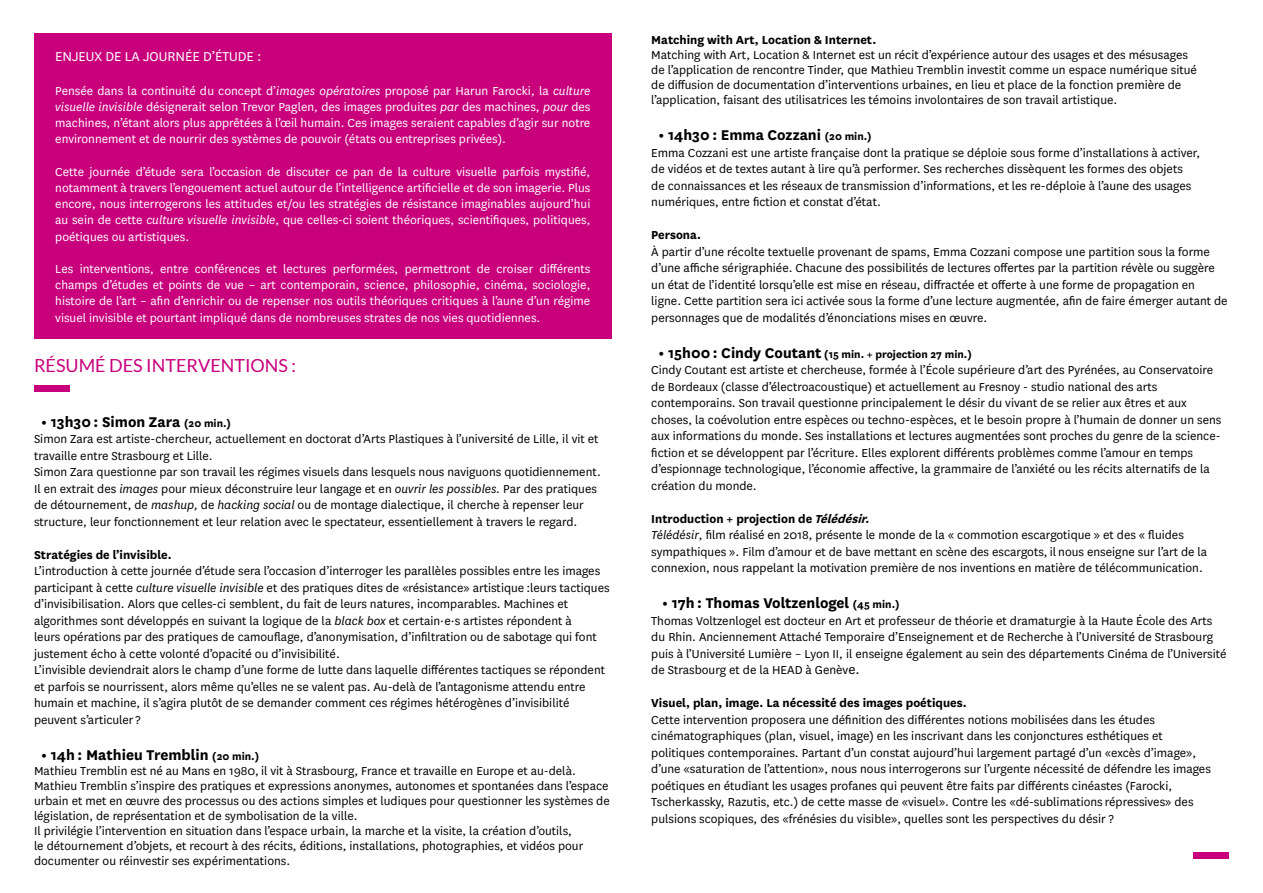
<style>
.page{position:relative;width:1263px;height:893px;background:#fff}
.page>*{position:absolute;margin:0;border:0;box-sizing:border-box;transform-origin:0 0}
.t1{font:18px "Lato";color:#c8007c}
.t2{font:700 16.5px "National";color:#000}
.t3{font:15px "National";color:#fff}
.t4{font:13.5px/16.5px "National";color:#000}
.t5{font:13.5px/16.2px "National";color:#fff;text-align:justify}
.t6{font:700 13.5px "National";color:#000}
.t7{font:700 12px "National";color:#000}
.s1{font-style:italic}
.s2{font-size:12px}
.s3{font-size:16.5px}
.s4{font-weight:700}
.s5{font-weight:700;font-style:italic}
.s6{font-size:15px}
</style>
<div class="page">
<div style="left:34px;top:385px;width:36px;height:7px;background:#c8007c"></div>
<div style="left:1193px;top:852px;width:36px;height:7px;background:#c8007c"></div>
<div style="left:34px;top:33px;width:578px;height:305px;background:#c8007c"></div>
<p class="t3" style="left:55px;top:46px;width:208px">ENJEUX DE LA JOURNÉE D’ÉTUDE :</p>
<p class="t5" style="left:55px;top:82px;width:537px">Pensée dans la continuité du concept d’<span class="s1">images opératoires</span> proposé par Harun Farocki, la <span class="s1">culture visuelle invisible</span> désignerait selon Trevor Paglen, des images produites <span class="s1">par</span> des machines, <span class="s1">pour</span> des machines, n’étant alors plus apprêtées à l’œil humain. Ces images seraient capables d’agir sur notre environnement et de nourrir des systèmes de pouvoir (états ou entreprises privées).</p>
<p class="t5" style="left:55px;top:163px;width:537px">Cette journée d’étude sera l’occasion de discuter ce pan de la culture visuelle parfois mystifié, notamment à travers l’engouement actuel autour de l’intelligence artificielle et de son imagerie. Plus encore, nous interrogerons les attitudes et/ou les stratégies de résistance imaginables aujourd’hui au sein de cette <span class="s1">culture visuelle invisible</span>, que celles-ci soient théoriques, scientifiques, politiques, poétiques ou artistiques.</p>
<p class="t5" style="left:55px;top:260px;width:537px">Les interventions, entre conférences et lectures performées, permettront de croiser différents champs d’études et points de vue – art contemporain, science, philosophie, cinéma, sociologie, histoire de l’art – afin d’enrichir ou de repenser nos outils théoriques critiques à l’aune d’un régime visuel invisible et pourtant impliqué dans de nombreuses strates de nos vies quotidiennes.</p>
<h1 class="t1" style="left:34px;top:356px;width:264px">RÉSUMÉ DES INTERVENTIONS :</h1>
<p class="t2" style="left:41px;top:410px;width:191px">• 13h30 : Simon Zara <span class="s2">(20 min.)</span></p>
<p class="t4" style="left:34px;top:430px;width:568px">Simon Zara est artiste-chercheur, actuellement en doctorat d’Arts Plastiques à l’université de Lille, il vit et travaille entre Strasbourg et Lille.<br>Simon Zara questionne par son travail les régimes visuels dans lesquels nous naviguons quotidiennement.<br>Il en extrait des <span class="s1">images</span> pour mieux déconstruire leur langage et en <span class="s1">ouvrir les possibles.</span> Par des pratiques de détournement, de <span class="s1">mashup,</span> de <span class="s1">hacking social</span> ou de montage dialectique, il cherche à repenser leur structure, leur fonctionnement et leur relation avec le spectateur, essentiellement à travers le regard.</p>
<p class="t6" style="left:34px;top:545px;width:139px">Stratégies de l’invisible.</p>
<p class="t4" style="left:34px;top:562px;width:577px">L’introduction à cette journée d’étude sera l’occasion d’interroger les parallèles possibles entre les images participant à cette <span class="s1">culture visuelle invisible</span> et des pratiques dites de «résistance» artistique :leurs tactiques d’invisibilisation. Alors que celles-ci semblent, du fait de leurs natures, incomparables. Machines et algorithmes sont développés en suivant la logique de la <span class="s1">black box</span> et certain·e·s artistes répondent à<br>leurs opérations par des pratiques de camouflage, d’anonymisation, d’infiltration ou de sabotage qui font justement écho à cette volonté d’opacité ou d’invisibilité.<br>L’invisible deviendrait alors le champ d’une forme de lutte dans laquelle différentes tactiques se répondent et parfois se nourrissent, alors même qu’elles ne se valent pas. Au-delà de l’antagonisme attendu entre humain et machine, il s’agira plutôt de se demander comment ces régimes hétérogènes d’invisibilité peuvent s’articuler ?</p>
<p class="t2" style="left:41px;top:743px;width:219px">• 14h : Mathieu Tremblin <span class="s2">(20 min.)</span></p>
<p class="t4" style="left:34px;top:762px;width:577px;line-height:15px">Mathieu Tremblin est né au Mans en 1980, il vit à Strasbourg, France et travaille en Europe et au-delà.<br>Mathieu Tremblin s’inspire des pratiques et expressions anonymes, autonomes et spontanées dans l’espace urbain et met en œuvre des processus ou des actions simples et ludiques pour questionner les systèmes de législation, de représentation et de symbolisation de la ville.<br>Il privilégie l’intervention en situation dans l’espace urbain, la marche et la visite, la création d’outils,<br>le détournement d’objets, et recourt à des récits, éditions, installations, photographies, et vidéos pour documenter ou réinvestir ses expérimentations.</p>
<p class="t6" style="left:651px;top:30px;width:227px">Matching with Art, Location &amp; Internet.</p>
<p class="t4" style="left:651px;top:47px;width:547px;line-height:15px">Matching with Art, Location &amp; Internet est un récit d’expérience autour des usages et des mésusages de l’application de rencontre Tinder, que Mathieu Tremblin investit comme un espace numérique situé de diffusion de documentation d’interventions urbaines, en lieu et place de la fonction première de l’application, faisant des utilisatrices les témoins involontaires de son travail artistique.</p>
<p class="t2" style="left:658px;top:123px;width:215px">• 14h30 : Emma Cozzani <span class="s2">(20 min.)</span></p>
<p class="t4" style="left:651px;top:144px;width:550px">Emma Cozzani est une artiste française dont la pratique se déploie sous forme d’installations à activer, de vidéos et de textes autant à lire qu’à performer. Ses recherches dissèquent les formes des objets<br>de connaissances et les réseaux de transmission d’informations, et les re-déploie à l’aune des usages numériques, entre fiction et constat d’état.</p>
<p class="t6" style="left:651px;top:225px;width:51px">Persona.</p>
<p class="t4" style="left:651px;top:243px;width:578px">À partir d’une récolte textuelle provenant de spams, Emma Cozzani compose une partition sous la forme d’une affiche sérigraphiée. Chacune des possibilités de lectures offertes par la partition révèle ou suggère un état de l’identité lorsqu’elle est mise en réseau, diffractée et offerte à une forme de propagation en ligne. Cette partition sera ici activée sous la forme d’une lecture augmentée, afin de faire émerger autant de personnages que de modalités d’énonciations mises en œuvre.</p>
<p class="t7" style="left:658px;top:345px;width:315px"><span class="s3">• 15h00 : Cindy Coutant</span> (15 min. + projection 27 min.)</p>
<p class="t4" style="left:651px;top:361px;width:572px">Cindy Coutant est artiste et chercheuse, formée à l’École supérieure d’art des Pyrénées, au Conservatoire de Bordeaux (classe d’électroacoustique) et actuellement au Fresnoy - studio national des arts contemporains. Son travail questionne principalement le désir du vivant de se relier aux êtres et aux choses, la coévolution entre espèces ou techno-espèces, et le besoin propre à l’humain de donner un sens aux informations du monde. Ses installations et lectures augmentées sont proches du genre de la science&shy;fiction et se développent par l’écriture. Elles explorent différents problèmes comme l’amour en temps d’espionnage technologique, l’économie affective, la grammaire de l’anxiété ou les récits alternatifs de la création du monde.</p>
<p class="t4" style="left:651px;top:510px;width:558px"><span class="s4">Introduction + projection de</span> <span class="s5">Télédésir.<br></span><span class="s1">Télédésir</span>, film réalisé en 2018, présente le monde de la « commotion escargotique » et des « fluides sympathiques ». Film d’amour et de bave mettant en scène des escargots, il nous enseigne sur l’art de la connexion, nous rappelant la motivation première de nos inventions en matière de télécommunication.</p>
<p class="t2" style="left:662px;top:591px;width:239px">• 17h : Thomas Voltzenlogel <span class="s2">(45 min.)</span></p>
<p class="t4" style="left:651px;top:612px;width:577px">Thomas Voltzenlogel est docteur en Art et professeur de théorie et dramaturgie à la Haute École des Arts du Rhin. Anciennement Attaché Temporaire d’Enseignement et de Recherche à l’Université de Strasbourg puis à l’Université Lumière – Lyon II, il enseigne également au sein des départements Cinéma de l’Université de Strasbourg et de la HEAD à Genèv<span class="s6">e.</span></p>
<p class="t6" style="left:651px;top:693px;width:317px">Visuel, plan, image. La nécessité des images poétiques.</p>
<p class="t4" style="left:651px;top:711px;width:561px">Cette intervention proposera une définition des différentes notions mobilisées dans les études cinématographiques (plan, visuel, image) en les inscrivant dans les conjonctures esthétiques et politiques contemporaines. Partant d’un constat aujourd’hui largement partagé d’un «excès d’image», d’une «saturation de l’attention», nous nous interrogerons sur l’urgente nécessité de défendre les images poétiques en étudiant les usages profanes qui peuvent être faits par différents cinéastes (Farocki, Tscherkassky, Razutis, etc.) de cette masse de «visuel». Contre les «dé-sublimations répressives» des pulsions scopiques, des «frénésies du visible», quelles sont les perspectives du désir ?</p>
</div>
